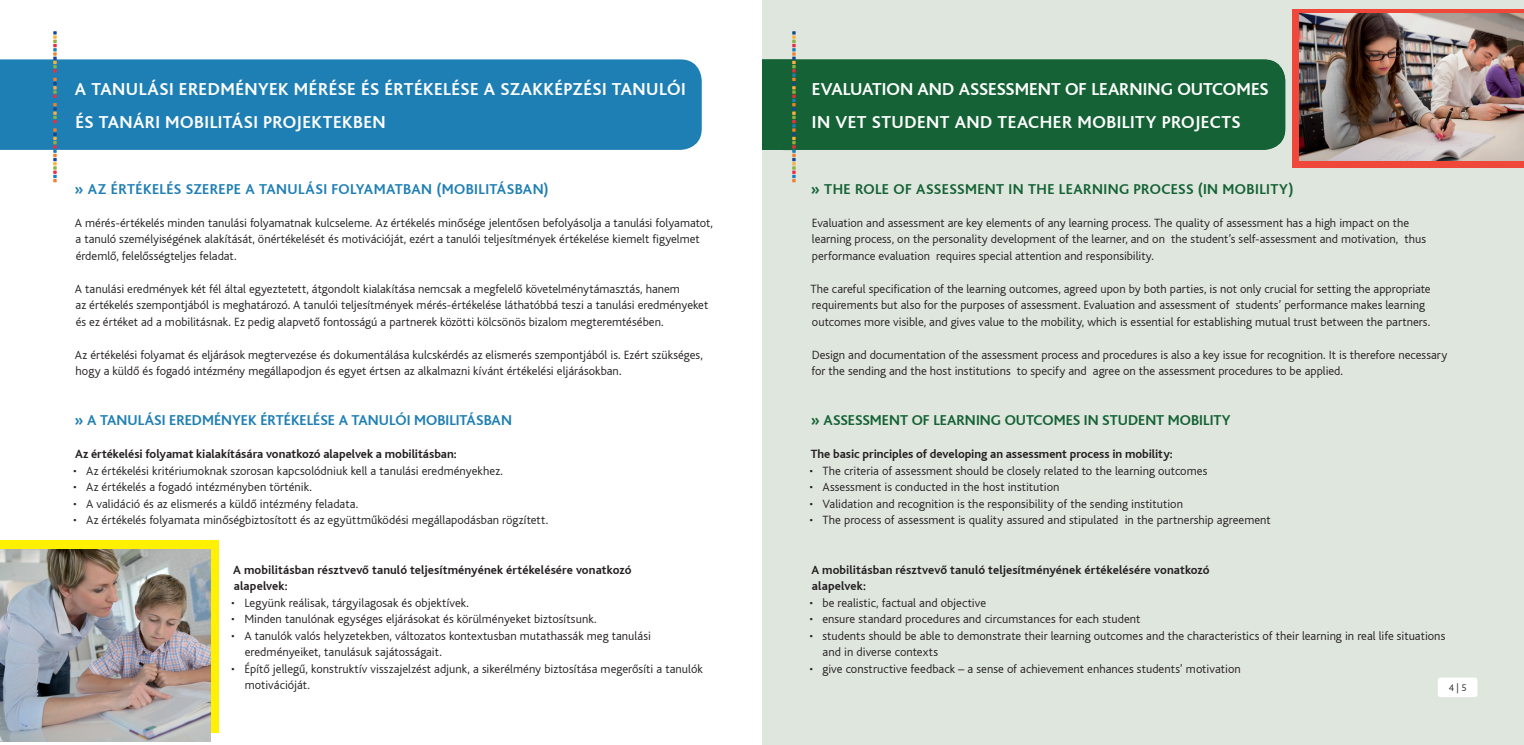
<style>
.page{position:relative;width:1524px;height:745px;background:#fff}
.page>*{position:absolute;margin:0;border:0;box-sizing:border-box;transform-origin:0 0}
.t1{font:700 18.12px/33.4px "Bliss";letter-spacing:.02em;color:#fff}
.t2{font:700 15px "Bliss";letter-spacing:.01em;color:#146235}
.t3{font:700 15px "Bliss";letter-spacing:.025em;color:#1e7fb4}
.t4{font:700 15px "Bliss";letter-spacing:.005em;color:#1e7fb4}
.t5{font:300 12.5px/16.5px "Bliss CE";color:#231f20}
.t6{font:700 12.5px/16.5px "Bliss";color:#231f20}
.t7{font:300 10px "Bliss CE";color:#231f20}
</style>
<div class="page">
<div style="left:0;top:59px;width:702px;height:91px;background:#1e7fb4"></div>
<div style="left:0;top:540px;width:219px;height:191px;background:#fff101"></div>
<img style="left:0;top:549px;width:210px;height:192px">
<svg style="left:53px;top:31px;width:4px;height:151px"></svg>
<div style="left:762px;top:0;width:762px;height:744px;background:#dfe6de"></div>
<div style="left:795px;top:59px;width:490px;height:91px;background:#146235"></div>
<div style="left:1437px;top:677px;width:40px;height:19px;background:#fff;border-radius:3px"></div>
<div style="left:1291px;top:10px;width:233px;height:158px;background:#ef483b"></div>
<img style="left:1299px;top:13px;width:225px;height:148px">
<svg style="left:762px;top:31px;width:33px;height:151px;background:#689476"></svg>
<h1 class="t1" style="left:75px;top:72px;width:612px">A TANULÁSI EREDMÉNYEK MÉRÉSE ÉS ÉRTÉKELÉSE A SZAKKÉPZÉSI TANULÓI<br>ÉS TANÁRI MOBILITÁSI PROJEKTEKBEN</h1>
<p class="t3" style="left:75px;top:181px;width:476px">» AZ ÉRTÉKELÉS SZEREPE A TANULÁSI FOLYAMATBAN (MOBILITÁSBAN)</p>
<p class="t5" style="left:75px;top:214px;width:639px">A mérés-értékelés minden tanulási folyamatnak kulcseleme. Az értékelés minősége jelentősen befolyásolja a tanulási folyamatot, a tanuló személyiségének alakítását, önértékelését és motivációját, ezért a tanulói teljesítmények értékelése kiemelt figyelmet érdemlő, felelősségteljes feladat.</p>
<p class="t5" style="left:75px;top:280px;width:635px">A tanulási eredmények két fél által egyeztetett, átgondolt kialakítása nemcsak a megfelelő követelménytámasztás, hanem<br>az értékelés szempontjából is meghatározó. A tanulói teljesítmények mérés-értékelése láthatóbbá teszi a tanulási eredményeket és ez értéket ad a mobilitásnak. Ez pedig alapvető fontosságú a partnerek közötti kölcsönös bizalom megteremtésében.</p>
<p class="t5" style="left:75px;top:346px;width:629px">Az értékelési folyamat és eljárások megtervezése és dokumentálása kulcskérdés az elismerés szempontjából is. Ezért szükséges, hogy a küldő és fogadó intézmény megállapodjon és egyet értsen az alkalmazni kívánt értékelési eljárásokban.</p>
<p class="t4" style="left:75px;top:412px;width:439px">» A TANULÁSI EREDMÉNYEK ÉRTÉKELÉSE A TANULÓI MOBILITÁSBAN</p>
<p class="t6" style="left:75px;top:445px;width:383px">Az értékelési folyamat kialakítására vonatkozó alapelvek a mobilitásban:</p>
<p class="t5" style="left:73px;top:462px;width:431px">• Az értékelési kritériumoknak szorosan kapcsolódniuk kell a tanulási eredményekhez.</p>
<p class="t5" style="left:73px;top:478px;width:240px">• Az értékelés a fogadó intézményben történik.</p>
<p class="t5" style="left:73px;top:495px;width:287px">• A validáció és az elismerés a küldő intézmény feladata.</p>
<p class="t5" style="left:73px;top:511px;width:477px">• Az értékelés folyamata minőségbiztosított és az együttműködési megállapodásban rögzített.</p>
<p class="t6" style="left:233px;top:561px;width:400px">A mobilitásban résztvevő tanuló teljesítményének értékelésére vonatkozó alapelvek:</p>
<p class="t5" style="left:231px;top:594px;width:239px">• Legyünk reálisak, tárgyilagosak és objektívek.</p>
<p class="t5" style="left:231px;top:610px;width:367px">• Minden tanulónak egységes eljárásokat és körülményeket biztosítsunk.</p>
<p class="t5" style="left:245px;top:627px;width:408px;text-indent:-13px">• A tanulók valós helyzetekben, változatos kontextusban mutathassák meg tanulási eredményeiket, tanulásuk sajátosságait.</p>
<p class="t5" style="left:245px;top:660px;width:459px;text-indent:-13px">• Építő jellegű, konstruktív visszajelzést adjunk, a sikerélmény biztosítása megerősíti a tanulók motivációját.</p>
<h1 class="t1" style="left:812px;top:72px;width:458px">EVALUATION AND ASSESSMENT OF LEARNING OUTCOMES<br>IN VET STUDENT AND TEACHER MOBILITY PROJECTS</h1>
<p class="t2" style="left:811px;top:181px;width:484px">» THE ROLE OF ASSESSMENT IN THE LEARNING PROCESS (IN MOBILITY)</p>
<p class="t5" style="left:812px;top:214px;width:616px">Evaluation and assessment are key elements of any learning process. The quality of assessment has a high impact on the learning process, on the personality development of the learner, and on the student’s self-assessment and motivation, thus performance evaluation requires special attention and responsibility.</p>
<p class="t5" style="left:810px;top:280px;width:622px">The careful specification of the learning outcomes, agreed upon by both parties, is not only crucial for setting the appropriate requirements but also for the purposes of assessment. Evaluation and assessment of students’ performance makes learning outcomes more visible, and gives value to the mobility, which is essential for establishing mutual trust between the partners.</p>
<p class="t5" style="left:811px;top:346px;width:637px">Design and documentation of the assessment process and procedures is also a key issue for recognition. It is therefore necessary for the sending and the host institutions to specify and agree on the assessment procedures to be applied.</p>
<p class="t2" style="left:811px;top:412px;width:421px">» ASSESSMENT OF LEARNING OUTCOMES IN STUDENT MOBILITY</p>
<p class="t6" style="left:811px;top:445px;width:363px">The basic principles of developing an assessment process in mobility:</p>
<p class="t5" style="left:809px;top:462px;width:399px">• The criteria of assessment should be closely related to the learning outcomes</p>
<p class="t5" style="left:809px;top:478px;width:252px">• Assessment is conducted in the host institution</p>
<p class="t5" style="left:809px;top:495px;width:375px">• Validation and recognition is the responsibility of the sending institution</p>
<p class="t5" style="left:809px;top:511px;width:463px">• The process of assessment is quality assured and stipulated in the partnership agreement</p>
<p class="t6" style="left:811px;top:561px;width:400px">A mobilitásban résztvevő tanuló teljesítményének értékelésére vonatkozó alapelvek:</p>
<p class="t5" style="left:809px;top:594px;width:178px">• be realistic, factual and objective</p>
<p class="t5" style="left:809px;top:610px;width:333px">• ensure standard procedures and circumstances for each student</p>
<p class="t5" style="left:822px;top:627px;width:624px;text-indent:-13px">• students should be able to demonstrate their learning outcomes and the characteristics of their learning in real life situations and in diverse contexts</p>
<p class="t5" style="left:809px;top:660px;width:433px">• give constructive feedback – a sense of achievement enhances students’ motivation</p>
<p class="t7" style="left:1448px;top:681px;width:19px">4 | 5</p>
</div>
